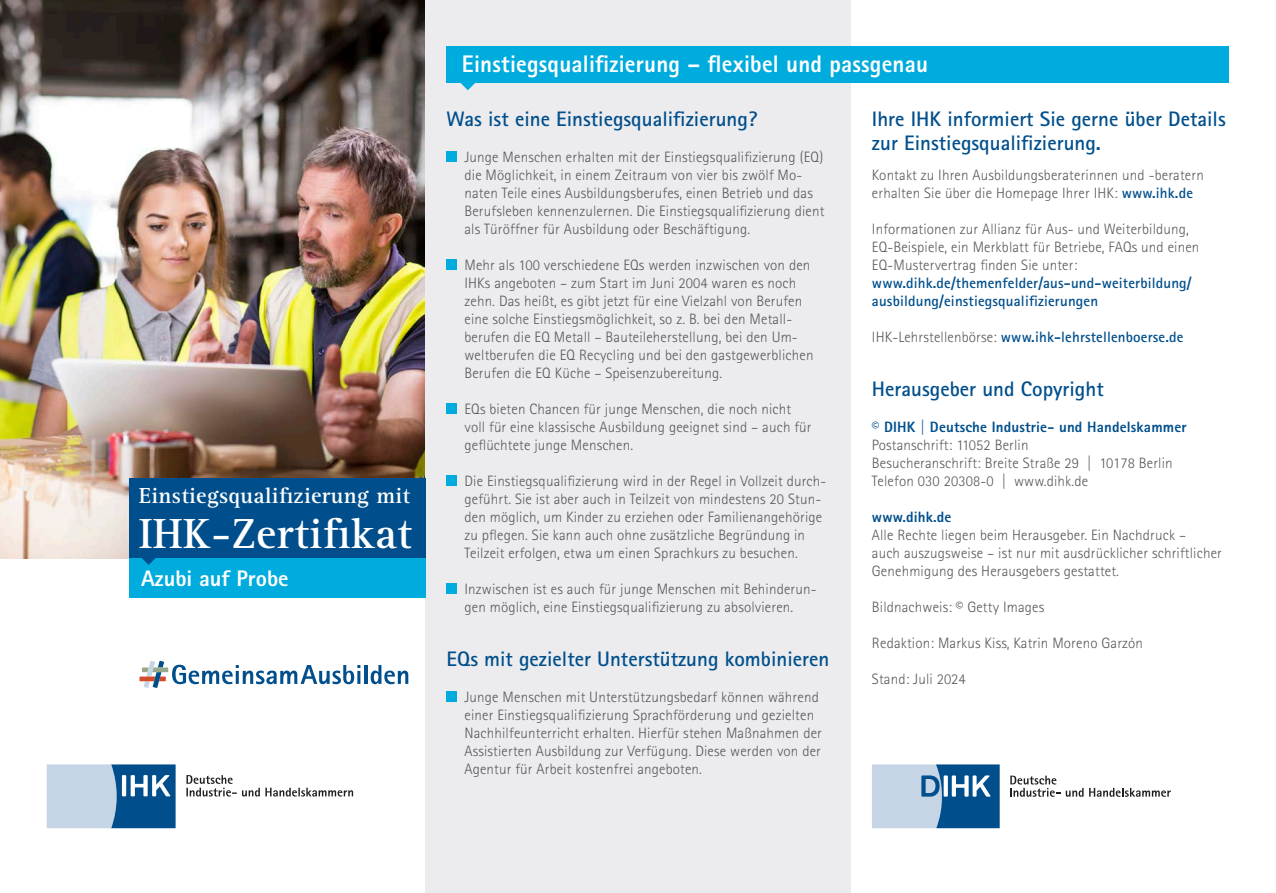
<style>
.page{position:relative;width:1276px;height:893px;background:#fff}
.page>*{position:absolute;margin:0;border:0;box-sizing:border-box;transform-origin:0 0}
.t1{font:700 43.5px "Agfa Rotis Serif";letter-spacing:.01em;color:#fff}
.t2{font:800 24px "Agfa Rotis Sans Serif";letter-spacing:.01em;color:#fff;scale:.96 1}
.t3{font:700 22.5px "Agfa Rotis Serif";letter-spacing:.015em;color:#fff}
.t4{font:800 22.5px "Agfa Rotis Sans Serif";color:#fff}
.t5{font:700 21px/24px "Agfa Rotis Sans Serif";color:#004f8c}
.t6{font:300 15px/18px "Agfa Rotis Sans Serif";letter-spacing:.01em;color:#57585a}
.t7{font:700 15px/18px "Agfa Rotis Sans Serif";letter-spacing:.01em;color:#004f8c}
.t8{font:800 15px "Agfa Rotis Sans Serif";letter-spacing:.01em;color:#004f8c}
.s1{font-weight:700;color:#004f8c}
.s2{font-weight:300;color:#57585a}
</style>
<div class="page">
<img style="left:0;top:0;width:425px;height:558px">
<div style="left:425px;top:0;width:425px;height:893px;background:#ececee"></div>
<div style="left:446px;top:47px;width:783px;height:36px;background:#00acdd"></div>
<svg style="left:460px;top:83px;width:15px;height:7px"></svg>
<div style="left:446px;top:152px;width:11px;height:10px;background:#00acdd"></div>
<div style="left:446px;top:260px;width:11px;height:10px;background:#00acdd"></div>
<div style="left:446px;top:404px;width:11px;height:10px;background:#00acdd"></div>
<div style="left:446px;top:476px;width:11px;height:10px;background:#00acdd"></div>
<div style="left:446px;top:584px;width:11px;height:10px;background:#00acdd"></div>
<div style="left:446px;top:692px;width:11px;height:10px;background:#00acdd"></div>
<div style="left:129px;top:558px;width:296px;height:40px;background:#00acdd"></div>
<svg style="left:142px;top:558px;width:14px;height:7px"></svg>
<div style="left:129px;top:478px;width:296px;height:80px;background:#004f8c"></div>
<svg style="left:139px;top:661px;width:221px;height:27px"></svg>
<hr style="left:364px;top:665px;width:3px;height:19px;background:#004f8c">
<svg style="left:371px;top:665px;width:37px;height:19px"></svg>
<svg style="left:47px;top:764px;width:129px;height:64px;background:#78a1c2"></svg>
<svg style="left:186px;top:775px;width:167px;height:21px"></svg>
<svg style="left:1089px;top:788px;width:81px;height:9px"></svg>
<svg style="left:1010px;top:776px;width:73px;height:21px"></svg>
<svg style="left:872px;top:764px;width:127px;height:64px;background:#749ec0"></svg>
<h3 class="t3" style="left:139px;top:482px;width:273px">Einstiegsqualifizierung mit</h3>
<h1 class="t1" style="left:139px;top:508px;width:274px">IHK-Zertifikat</h1>
<h3 class="t4" style="left:141px;top:564px;width:149px">Azubi auf Probe</h3>
<h2 class="t2" style="left:462px;top:49px;width:487px">Einstiegsqualifizierung – flexibel und passgenau</h2>
<h3 class="t5" style="left:446px;top:107px;width:312px">Was ist eine Einstiegsqualifizierung?</h3>
<p class="t6" style="left:464px;top:148px;width:361px">Junge Menschen erhalten mit der Einstiegsqualifizierung (EQ) die Möglichkeit, in einem Zeitraum von vier bis zwölf Mo&shy;naten Teile eines Ausbildungsberufes, einen Betrieb und das Berufsleben kennenzulernen. Die Einstiegsqualifizierung dient als Türöffner für Ausbildung oder Beschäftigung.</p>
<p class="t6" style="left:464px;top:256px;width:350px">Mehr als 100 verschiedene EQs werden inzwischen von den IHKs angeboten – zum Start im Juni 2004 waren es noch zehn. Das heißt, es gibt jetzt für eine Vielzahl von Berufen eine solche Einstiegsmöglichkeit, so z. B. bei den Metall&shy;berufen die EQ Metall – Bauteileherstellung, bei den Um&shy;weltberufen die EQ Recycling und bei den gastgewerblichen Berufen die EQ Küche – Speisenzubereitung.</p>
<p class="t6" style="left:464px;top:400px;width:349px">EQs bieten Chancen für junge Menschen, die noch nicht voll für eine klassische Ausbildung geeignet sind – auch für geflüchtete junge Menschen.</p>
<p class="t6" style="left:464px;top:472px;width:363px">Die Einstiegsqualifizierung wird in der Regel in Vollzeit durch&shy;geführt. Sie ist aber auch in Teilzeit von mindestens 20 Stun&shy;den möglich, um Kinder zu erziehen oder Familienangehörige zu pflegen. Sie kann auch ohne zusätzliche Begründung in Teilzeit erfolgen, etwa um einen Sprachkurs zu besuchen.</p>
<p class="t6" style="left:464px;top:580px;width:354px">Inzwischen ist es auch für junge Menschen mit Behinderun&shy;gen möglich, eine Einstiegsqualifizierung zu absolvieren.</p>
<h3 class="t5" style="left:446px;top:647px;width:384px">EQs mit gezielter Unterstützung kombinieren</h3>
<p class="t6" style="left:464px;top:688px;width:359px">Junge Menschen mit Unterstützungsbedarf können während einer Einstiegsqualifizierung Sprachförderung und gezielten Nachhilfeunterricht erhalten. Hierfür stehen Maßnahmen der Assistierten Ausbildung zur Verfügung. Diese werden von der Agentur für Arbeit kostenfrei angeboten.</p>
<h3 class="t5" style="left:872px;top:107px;width:355px">Ihre IHK informiert Sie gerne über Details zur Einstiegsqualifizierung.</h3>
<p class="t6" style="left:872px;top:166px;width:333px">Kontakt zu Ihren Ausbildungsberaterinnen und -beratern erhalten Sie über die Homepage Ihrer IHK: <span class="s1">www.ihk.de</span></p>
<p class="t6" style="left:872px;top:220px;width:329px">Informationen zur Allianz für Aus- und Weiterbildung,<br>EQ-Beispiele, ein Merkblatt für Betriebe, FAQs und einen<br>EQ-Mustervertrag finden Sie unter:</p>
<p class="t7" style="left:872px;top:274px;width:321px">www.dihk.de/themenfelder/aus-und-weiterbildung/ ausbildung/einstiegsqualifizierungen</p>
<p class="t7" style="left:872px;top:328px;width:313px"><span class="s2">IHK-Lehrstellenbörse:</span> www.ihk-lehrstellenboerse.de</p>
<h3 class="t5" style="left:872px;top:377px;width:233px">Herausgeber und Copyright</h3>
<p class="t8" style="left:872px;top:417px;width:316px">© DIHK | Deutsche Industrie- und Handelskammer</p>
<p class="t6" style="left:872px;top:436px;width:302px">Postanschrift: 11052 Berlin<br>Besucheranschrift: Breite Straße 29 | 10178 Berlin<br>Telefon 030 20308-0 | www.dihk.de</p>
<p class="t8" style="left:872px;top:507px;width:81px">www.dihk.de</p>
<p class="t6" style="left:872px;top:526px;width:351px">Alle Rechte liegen beim Herausgeber. Ein Nachdruck –<br>auch auszugsweise – ist nur mit ausdrücklicher schriftlicher<br>Genehmigung des Herausgebers gestattet.</p>
<p class="t6" style="left:872px;top:598px;width:174px">Bildnachweis: © Getty Images</p>
<p class="t6" style="left:872px;top:634px;width:273px">Redaktion: Markus Kiss, Katrin Moreno Garzón</p>
<p class="t6" style="left:872px;top:670px;width:95px">Stand: Juli 2024</p>
</div>
